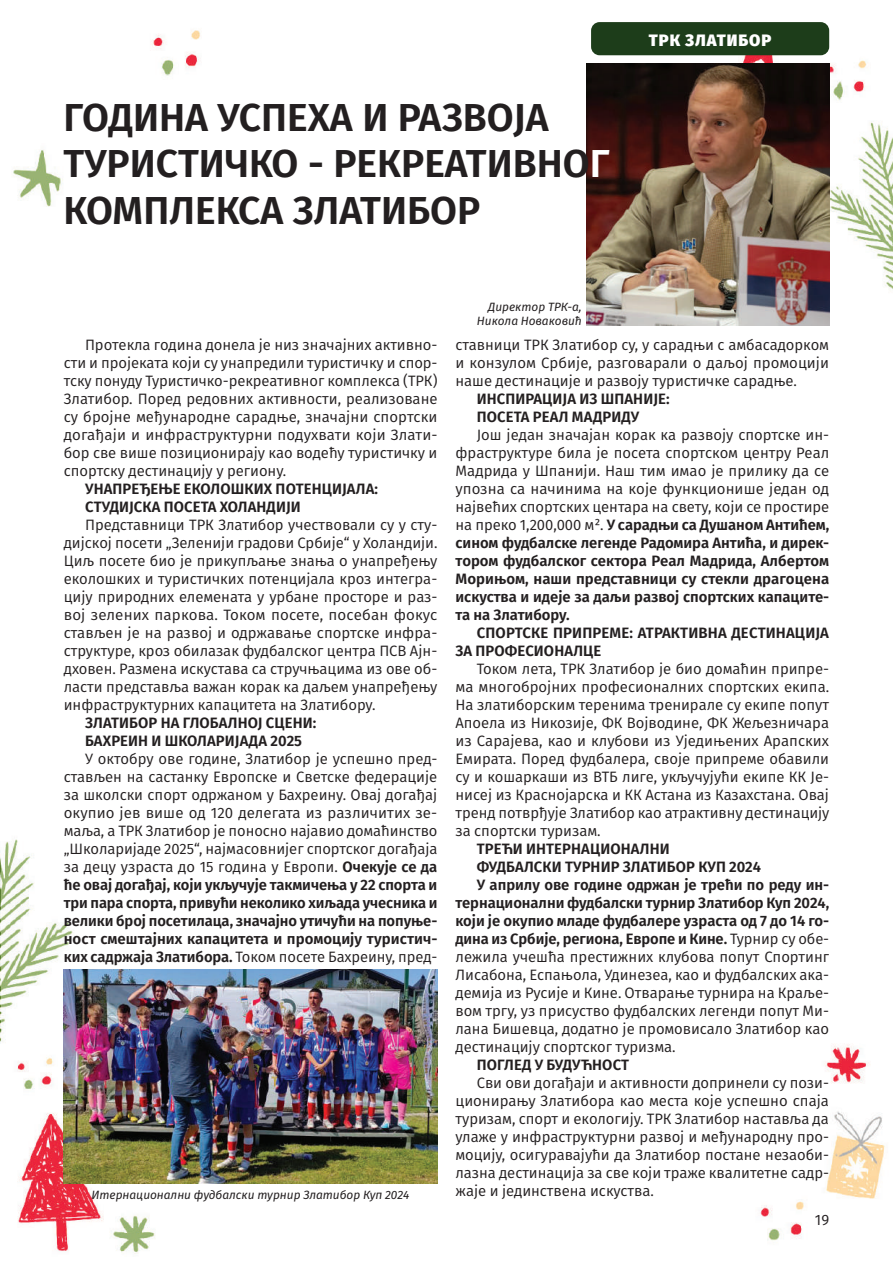
<style>
.page{position:relative;width:893px;height:1263px;background:#fff}
.page>*{position:absolute;margin:0;border:0;box-sizing:border-box;transform-origin:0 0}
.t1{font:600 39px/46.8px "Fira Sans";color:#231f20}
.t2{font:800 16.5px "Fira Sans";letter-spacing:.06em;color:#fff}
.t3{font:15px/18px "Fira Sans";letter-spacing:-.005em;color:#231f20;text-align:justify}
.t4{font:600 15px/18px "Fira Sans";letter-spacing:.005em;color:#231f20}
.t5{font:italic 12px/14.4px "Fira Sans";letter-spacing:-.005em;color:#231f20;text-align:right}
.s1{color:#fff}
.s2{font-weight:600}
.s3{font-weight:400}
</style>
<div class="page">
<img style="left:0;top:22px;width:893px;height:1232px">
<div style="left:591px;top:22px;width:238px;height:33px;background:#1d3d1a;border-radius:9px"></div>
<img style="left:586px;top:64px;width:243px;height:261px">
<img style="left:64px;top:969px;width:373px;height:214px">
<h1 class="t1" style="left:64px;top:91px;width:547px">ГОДИНА УСПЕХА И РАЗВОЈА<br>ТУРИСТИЧКО - РЕКРЕАТИВНО<span class="s1">Г<br></span>КОМПЛЕКСА ЗЛАТИБОР</h1>
<p class="t5" style="left:477px;top:299px;width:106px">Директор ТРК-a,<br>Никола Новаковић</p>
<p class="t2" style="left:649px;top:25px;width:124px">ТРК ЗЛАТИБОР</p>
<p class="t3" style="left:64px;top:335px;width:375px;text-indent:21px">Протекла година донела је низ значајних активно&shy;сти и пројеката који су унапредили туристичку и спор&shy;тску понуду Туристичко-рекреативног комплекса (ТРК)<br>Златибор. Поред редовних активности, реализоване су бројне међународне сарадње, значајни спортски догађаји и инфраструктурни подухвати који Злати&shy;бор све више позиционирају као водећу туристичку и спортску дестинацију у региону.</p>
<p class="t4" style="left:85px;top:479px;width:294px">УНАПРЕЂЕЊЕ ЕКОЛОШКИХ ПОТЕНЦИЈАЛА:<br>СТУДИЈСКА ПОСЕТА ХОЛАНДИЈИ</p>
<p class="t3" style="left:64px;top:515px;width:375px;text-indent:21px">Представници ТРК Златибор учествовали су у сту&shy;дијској посети „Зеленији градови Србије“ у Холандији.<br>Циљ посете био је прикупљање знања о унапређењу еколошких и туристичких потенцијала кроз интегра&shy;цију природних елемената у урбане просторе и раз&shy;вој зелених паркова. Током посете, посебан фокус стављен је на развој и одржавање спортске инфра&shy;структуре, кроз обилазак фудбалског центра ПСВ Ајн&shy;дховен. Размена искустава са стручњацима из ове об&shy;ласти представља важан корак ка даљем унапређењу инфраструктурних капацитета на Златибору.</p>
<p class="t4" style="left:85px;top:713px;width:233px">ЗЛАТИБОР НА ГЛОБАЛНОЈ СЦЕНИ:<br>БАХРЕИН И ШКОЛАРИЈАДА 2025</p>
<p class="t3" style="left:64px;top:749px;width:375px;text-indent:21px">У октобру ове године, Златибор је успешно пред&shy;стављен на састанку Европске и Светске федерације за школски спорт одржаном у Бахреину. Овај догађај окупио јев више од 120 делегата из различитих зе&shy;маља, а ТРК Златибор је поносно најавио домаћинство „Школаријаде 2025“, најмасовнијег спортског догађаја за децу узраста до 15 година у Европи. <span class="s2">Очекује се да ће овај догађај, који укључује такмичења у 22 спорта и три пара спорта, привући неколико хиљада учесника и велики број посетилаца, значајно утичући на попуње&shy;ност смештајних капацитета и промоцију туристич&shy;ких садржаја Златибора.</span> Током посете Бахреину, пред-</p>
<p class="t5" style="left:92px;top:1187px;width:319px">Итернационални фудбалски турнир Златибор Куп 2024</p>
<p class="t3" style="left:455px;top:335px;width:375px">ставници ТРК Златибор су, у сарадњи с амбасадорком и конзулом Србије, разговарали о даљој промоцији наше дестинације и развоју туристичке сарадње.</p>
<p class="t4" style="left:477px;top:389px;width:194px">ИНСПИРАЦИЈА ИЗ ШПАНИЈЕ:<br>ПОСЕТА РЕАЛ МАДРИДУ</p>
<p class="t3" style="left:455px;top:425px;width:375px;text-indent:21px">Још један значајан корак ка развоју спортске ин&shy;фраструктуре била је посета спортском центру Реал Мадрида у Шпанији. Наш тим имао је прилику да се упозна са начинима на које функционише један од највећих спортских центара на свету, који се простире на преко 1,200,000 м². <span class="s2">У сарадњи са Душаном Антићем, сином фудбалске легенде Радомира Антића, и дирек&shy;тором фудбалског сектора Реал Мадрида, Албертом Морињом, наши представници су стекли драгоцена искуства и идеје за даљи развој спортских капаците&shy;та на Златибору.</span></p>
<p class="t4" style="left:456px;top:623px;width:375px;text-indent:21px">СПОРТСКЕ ПРИПРЕМЕ: АТРАКТИВНА ДЕСТИНАЦИЈА<br>ЗА ПРОФЕСИОНАЛЦЕ</p>
<p class="t3" style="left:455px;top:659px;width:375px;text-indent:21px">Током лета, ТРК Златибор је био домаћин припре&shy;ма многобројних професионалних спортских екипа.<br>На златиборским теренима тренирале су екипе попут Апоела из Никозије, ФК Војводине, ФК Жељезничара из Сарајева, као и клубови из Уједињених Арапских Емирата. Поред фудбалера, своје припреме обавили су и кошаркаши из ВТБ лиге, укључујући екипе КК Је&shy;нисеј из Краснојарска и КК Астана из Казахстана. Овај тренд потврђује Златибор као атрактивну дестинацију за спортски туризам.</p>
<p class="t4" style="left:477px;top:839px;width:194px">ТРЕЋИ ИНТЕРНАЦИОНАЛНИ</p>
<p class="t4" style="left:477px;top:857px;width:286px">ФУДБАЛСКИ ТУРНИР ЗЛАТИБОР КУП 2024</p>
<p class="t4" style="left:477px;top:875px;width:354px">У априлу ове године одржан је трећи по реду ин-</p>
<p class="t4" style="left:455px;top:893px;width:375px">тернационални фудбалски турнир Златибор Куп 2024,</p>
<p class="t4" style="left:455px;top:911px;width:375px">који је окупио младе фудбалере узраста од 7 до 14 го-</p>
<p class="t4" style="left:455px;top:929px;width:375px">дина из Србије, региона, Европе и Кине. <span class="s3">Турнир су обе-</span></p>
<p class="t3" style="left:455px;top:947px;width:375px">лежила учешћа престижних клубова попут Спортинг</p>
<p class="t3" style="left:455px;top:965px;width:375px">Лисабона, Еспањола, Удинезеа, као и фудбалских ака-</p>
<p class="t3" style="left:455px;top:983px;width:375px">демија из Русије и Кине. Отварање турнира на Краље-</p>
<p class="t3" style="left:455px;top:1001px;width:375px">вом тргу, уз присуство фудбалских легенди попут Ми-</p>
<p class="t3" style="left:455px;top:1019px;width:375px">лана Бишевца, додатно је промовисало Златибор као</p>
<p class="t3" style="left:455px;top:1037px;width:222px">дестинацију спортског туризма.</p>
<p class="t4" style="left:477px;top:1055px;width:154px">ПОГЛЕД У БУДУЋНОСТ</p>
<p class="t3" style="left:455px;top:1073px;width:375px;text-indent:21px">Сви ови догађаји и активности допринели су пози&shy;ционирању Златибора као места које успешно спаја туризам, спорт и екологију. ТРК Златибор наставља да улаже у инфраструктурни развој и међународну про&shy;моцију, осигуравајући да Златибор постане незаоби&shy;лазна дестинација за све који траже квалитетне садр&shy;жаје и јединствена искуства.</p>
<p class="t3" style="left:815px;top:1210px;width:16px">19</p>
</div>
